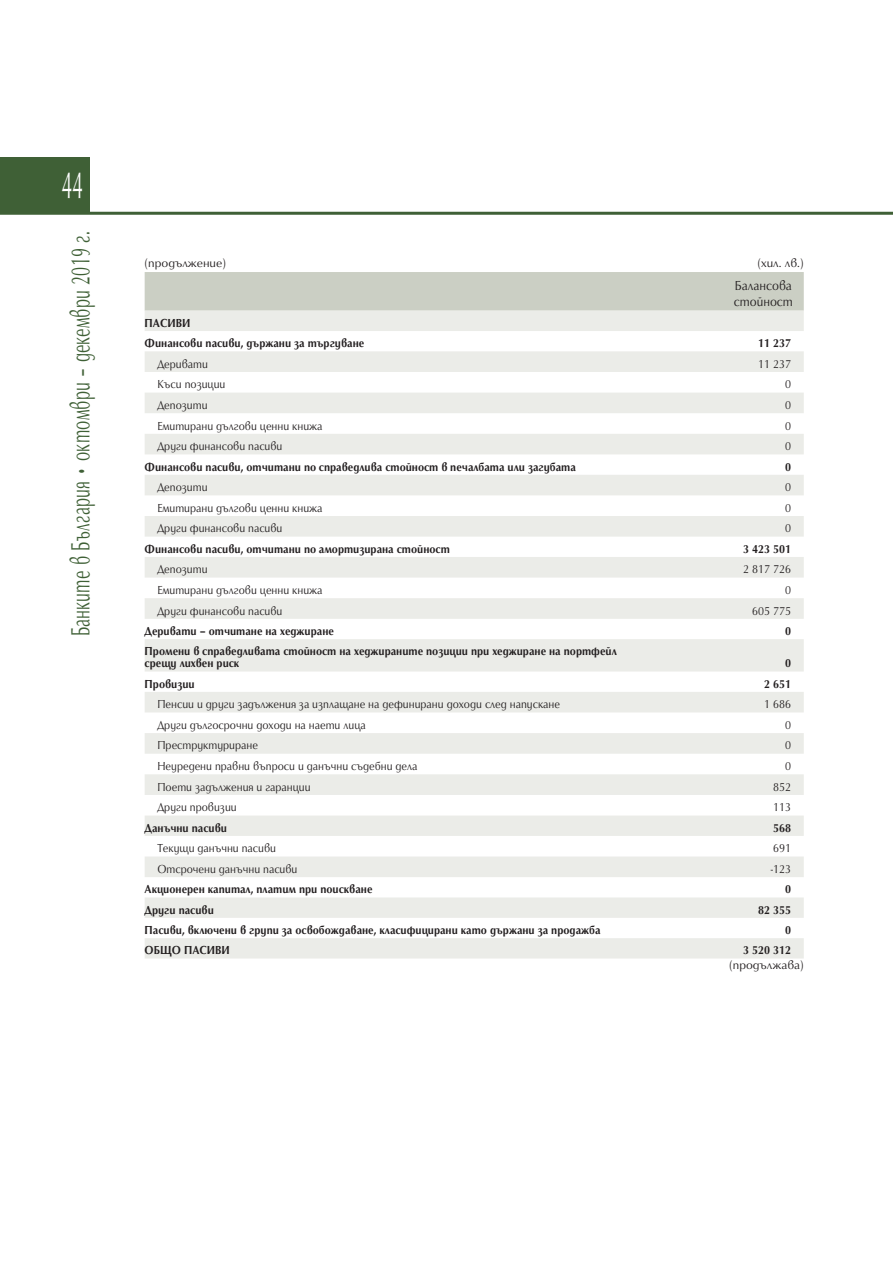
<style>
.page{position:relative;width:893px;height:1263px;background:#fff}
.page>*{position:absolute;margin:0;border:0;box-sizing:border-box;transform-origin:0 0}
.t1{font:39px "SP Optimal";color:#fff;scale:.5 1}
.t2{font:27px "SP Optimum ML";letter-spacing:.015em;color:#3f6036;scale:.6 1}
.Banks-table-glava{font:13.5px/16.5px "SP Optimum ML";color:#231f20;scale:.9 1}
.Banks-Table-measure{font:12px "SP Optimum ML";color:#231f20;scale:.9 1}
.t3{font:700 12px/12px "SP Optimum ML";color:#231f20;scale:.9 1}
.Banks-Table-measure-2{font:12px "SP Optimum ML";color:#231f20}
</style>
<div class="page">
<div style="left:0;top:157px;width:89px;height:56px;background:#3f6036"></div>
<hr style="left:0;top:212px;width:893px;height:3px;background:#3f6036">
<div style="left:145px;top:272px;width:659px;height:39px;background:#cbcfc4"></div>
<svg style="left:145px;top:311px;width:659px;height:647px;fill:#ebece8"></svg>
<h1 class="t1" style="left:61px;top:164px;width:45px">44</h1>
<h2 class="t2" style="left:62px;top:636px;width:676px;rotate:-90deg">Банките в България • октомври – декември 2019 г.</h2>
<p class="Banks-Table-measure-2" style="left:145px;top:255px;width:83px">(продължение)</p>
<p class="Banks-Table-measure-2" style="left:757px;top:255px;width:48px">(хил. лв.)</p>
<p class="Banks-table-glava" style="left:734px;top:276px;width:67px">Балансова стойност</p>
<p class="t3" style="left:145px;top:316px;width:52px">ПАСИВИ</p>
<p class="t3" style="left:145px;top:337px;width:246px">Финансови пасиви, държани за търгуване</p>
<p class="t3" style="left:758px;top:337px;width:38px">11 237</p>
<p class="Banks-Table-measure" style="left:157px;top:356px;width:58px">Деривати</p>
<p class="Banks-Table-measure" style="left:758px;top:356px;width:38px">11 237</p>
<p class="Banks-Table-measure" style="left:157px;top:376px;width:77px">Къси позиции</p>
<p class="Banks-Table-measure" style="left:785px;top:376px;width:8px">0</p>
<p class="Banks-Table-measure" style="left:157px;top:397px;width:57px">Депозити</p>
<p class="Banks-Table-measure" style="left:785px;top:397px;width:8px">0</p>
<p class="Banks-Table-measure" style="left:157px;top:417px;width:185px">Емитирани дългови ценни книжа</p>
<p class="Banks-Table-measure" style="left:785px;top:417px;width:8px">0</p>
<p class="Banks-Table-measure" style="left:157px;top:438px;width:140px">Други финансови пасиви</p>
<p class="Banks-Table-measure" style="left:785px;top:438px;width:8px">0</p>
<p class="t3" style="left:145px;top:460px;width:481px">Финансови пасиви, отчитани по справедлива стойност в печалбата или загубата</p>
<p class="t3" style="left:785px;top:460px;width:8px">0</p>
<p class="Banks-Table-measure" style="left:157px;top:479px;width:57px">Депозити</p>
<p class="Banks-Table-measure" style="left:785px;top:479px;width:8px">0</p>
<p class="Banks-Table-measure" style="left:157px;top:500px;width:185px">Емитирани дългови ценни книжа</p>
<p class="Banks-Table-measure" style="left:785px;top:500px;width:8px">0</p>
<p class="Banks-Table-measure" style="left:157px;top:520px;width:140px">Други финансови пасиви</p>
<p class="Banks-Table-measure" style="left:785px;top:520px;width:8px">0</p>
<p class="t3" style="left:145px;top:542px;width:341px">Финансови пасиви, отчитани по амортизирана стойност</p>
<p class="t3" style="left:743px;top:542px;width:55px">3 423 501</p>
<p class="Banks-Table-measure" style="left:157px;top:561px;width:57px">Депозити</p>
<p class="Banks-Table-measure" style="left:743px;top:561px;width:55px">2 817 726</p>
<p class="Banks-Table-measure" style="left:157px;top:582px;width:185px">Емитирани дългови ценни книжа</p>
<p class="Banks-Table-measure" style="left:785px;top:582px;width:8px">0</p>
<p class="Banks-Table-measure" style="left:157px;top:602px;width:140px">Други финансови пасиви</p>
<p class="Banks-Table-measure" style="left:752px;top:602px;width:45px">605 775</p>
<p class="t3" style="left:145px;top:624px;width:212px">Деривати – отчитане на хеджиране</p>
<p class="t3" style="left:785px;top:624px;width:8px">0</p>
<p class="t3" style="left:145px;top:645px;width:526px">Промени в справедливата стойност на хеджираните позиции при хеджиране на портфейл срещу лихвен риск</p>
<p class="t3" style="left:785px;top:657px;width:8px">0</p>
<p class="t3" style="left:145px;top:677px;width:57px">Провизии</p>
<p class="t3" style="left:764px;top:677px;width:31px">2 651</p>
<p class="Banks-Table-measure" style="left:157px;top:696px;width:449px">Пенсии и други задължения за изплащане на дефинирани доходи след напускане</p>
<p class="Banks-Table-measure" style="left:764px;top:696px;width:31px">1 686</p>
<p class="Banks-Table-measure" style="left:157px;top:717px;width:233px">Други дългосрочни доходи на наети лица</p>
<p class="Banks-Table-measure" style="left:785px;top:717px;width:8px">0</p>
<p class="Banks-Table-measure" style="left:157px;top:737px;width:113px">Преструктуриране</p>
<p class="Banks-Table-measure" style="left:785px;top:737px;width:8px">0</p>
<p class="Banks-Table-measure" style="left:157px;top:758px;width:290px">Неуредени правни въпроси и данъчни съдебни дела</p>
<p class="Banks-Table-measure" style="left:785px;top:758px;width:8px">0</p>
<p class="Banks-Table-measure" style="left:157px;top:778px;width:172px">Поети задължения и гаранции</p>
<p class="Banks-Table-measure" style="left:773px;top:778px;width:21px">852</p>
<p class="Banks-Table-measure" style="left:157px;top:799px;width:90px">Други провизии</p>
<p class="Banks-Table-measure" style="left:773px;top:799px;width:21px">113</p>
<p class="t3" style="left:145px;top:821px;width:93px">Данъчни пасиви</p>
<p class="t3" style="left:773px;top:821px;width:21px">568</p>
<p class="Banks-Table-measure" style="left:157px;top:840px;width:133px">Текущи данъчни пасиви</p>
<p class="Banks-Table-measure" style="left:773px;top:840px;width:21px">691</p>
<p class="Banks-Table-measure" style="left:157px;top:861px;width:157px">Отсрочени данъчни пасиви</p>
<p class="Banks-Table-measure" style="left:771px;top:861px;width:24px">-123</p>
<p class="t3" style="left:145px;top:883px;width:255px">Акционерен капитал, платим при поискване</p>
<p class="t3" style="left:785px;top:883px;width:8px">0</p>
<p class="t3" style="left:145px;top:903px;width:78px">Други пасиви</p>
<p class="t3" style="left:758px;top:903px;width:38px">82 355</p>
<p class="t3" style="left:145px;top:923px;width:508px">Пасиви, включени в групи за освобождаване, класифицирани като държани за продажба</p>
<p class="t3" style="left:785px;top:923px;width:8px">0</p>
<p class="t3" style="left:145px;top:944px;width:96px">ОБЩО ПАСИВИ</p>
<p class="t3" style="left:743px;top:944px;width:55px">3 520 312</p>
<p class="Banks-Table-measure-2" style="left:729px;top:956px;width:76px">(продължава)</p>
</div>
